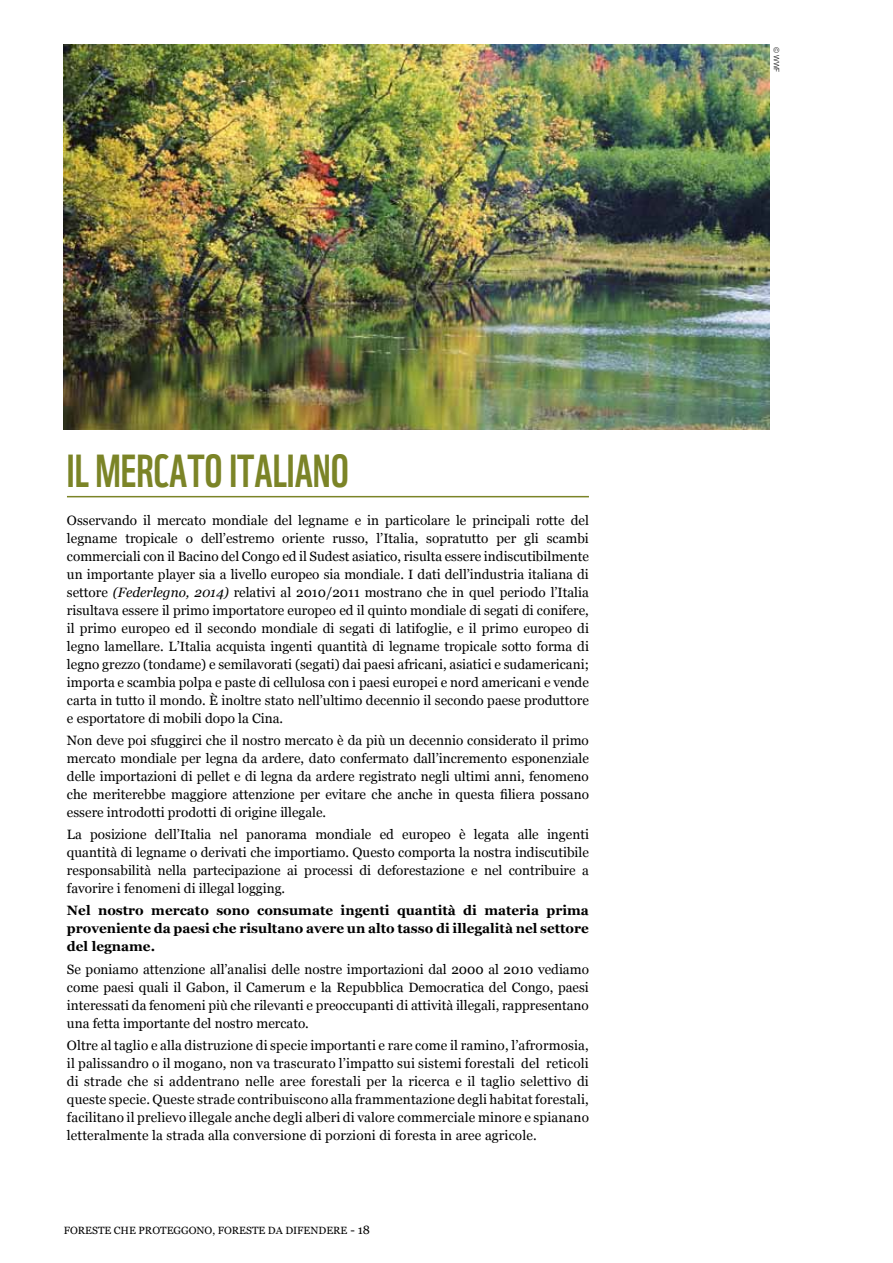
<style>
.page{position:relative;width:893px;height:1263px;background:#fff}
.page>*{position:absolute;margin:0;border:0;box-sizing:border-box;transform-origin:0 0}
.t1{font:45px "WWF";color:#7b8427}
.t2{font:13.5px/18px "Georgia";color:#000;text-align:justify}
.t3{font:700 13.5px/18px "Georgia";color:#000;text-align:justify}
.t4{font:10.5px "Georgia";color:#000}
.t5{font:300 7.5px "Arial";color:#000}
.s1{font-style:italic}
.s2{font-size:12px}
</style>
<div class="page">
<hr style="left:67px;top:496px;width:522px;height:1px;background:#7b8427">
<img style="left:64px;top:45px;width:706px;height:384px">
<h1 class="t1" style="left:67px;top:436px;width:284px">IL MERCATO ITALIANO</h1>
<p class="t2" style="left:67px;top:510px;width:523px">Osservando il mercato mondiale del legname e in particolare le principali rotte del legname tropicale o dell’estremo oriente russo, l’Italia, sopratutto per gli scambi commerciali con il Bacino del Congo ed il Sudest asiatico, risulta essere indiscutibilmente un importante player sia a livello europeo sia mondiale. I dati dell’industria italiana di settore <span class="s1">(Federlegno, 2014)</span> relativi al 2010/2011 mostrano che in quel periodo l’Italia risultava essere il primo importatore europeo ed il quinto mondiale di segati di conifere, il primo europeo ed il secondo mondiale di segati di latifoglie, e il primo europeo di legno lamellare. L’Italia acquista ingenti quantità di legname tropicale sotto forma di legno grezzo (tondame) e semilavorati (segati) dai paesi africani, asiatici e sudamericani; importa e scambia polpa e paste di cellulosa con i paesi europei e nord americani e vende carta in tutto il mondo. È inoltre stato nell’ultimo decennio il secondo paese produttore e esportatore di mobili dopo la Cina.</p>
<p class="t2" style="left:67px;top:730px;width:523px">Non deve poi sfuggirci che il nostro mercato è da più un decennio considerato il primo mercato mondiale per legna da ardere, dato confermato dall’incremento esponenziale delle importazioni di pellet e di legna da ardere registrato negli ultimi anni, fenomeno che meriterebbe maggiore attenzione per evitare che anche in questa filiera possano essere introdotti prodotti di origine illegale.</p>
<p class="t2" style="left:67px;top:825px;width:523px">La posizione dell’Italia nel panorama mondiale ed europeo è legata alle ingenti quantità di legname o derivati che importiamo. Questo comporta la nostra indiscutibile responsabilità nella partecipazione ai processi di deforestazione e nel contribuire a favorire i fenomeni di illegal logging.</p>
<p class="t3" style="left:67px;top:901px;width:523px">Nel nostro mercato sono consumate ingenti quantità di materia prima proveniente da paesi che risultano avere un alto tasso di illegalità nel settore del legname.</p>
<p class="t2" style="left:67px;top:959px;width:523px">Se poniamo attenzione all’analisi delle nostre importazioni dal 2000 al 2010 vediamo come paesi quali il Gabon, il Camerum e la Repubblica Democratica del Congo, paesi interessati da fenomeni più che rilevanti e preoccupanti di attività illegali, rappresentano una fetta importante del nostro mercato.</p>
<p class="t2" style="left:67px;top:1035px;width:523px">Oltre al taglio e alla distruzione di specie importanti e rare come il ramino, l’afrormosia, il palissandro o il mogano, non va trascurato l’impatto sui sistemi forestali del reticoli di strade che si addentrano nelle aree forestali per la ricerca e il taglio selettivo di queste specie. Queste strade contribuiscono alla frammentazione degli habitat forestali, facilitano il prelievo illegale anche degli alberi di valore commerciale minore e spianano letteralmente la strada alla conversione di porzioni di foresta in aree agricole.</p>
<p class="t4" style="left:64px;top:1222px;width:308px">FORESTE CHE PROTEGGONO, FORESTE DA DIFENDERE <span class="s2">- 18</span></p>
<p class="t5" style="left:781px;top:47px;width:27px;rotate:90deg">© WWF</p>
</div>
